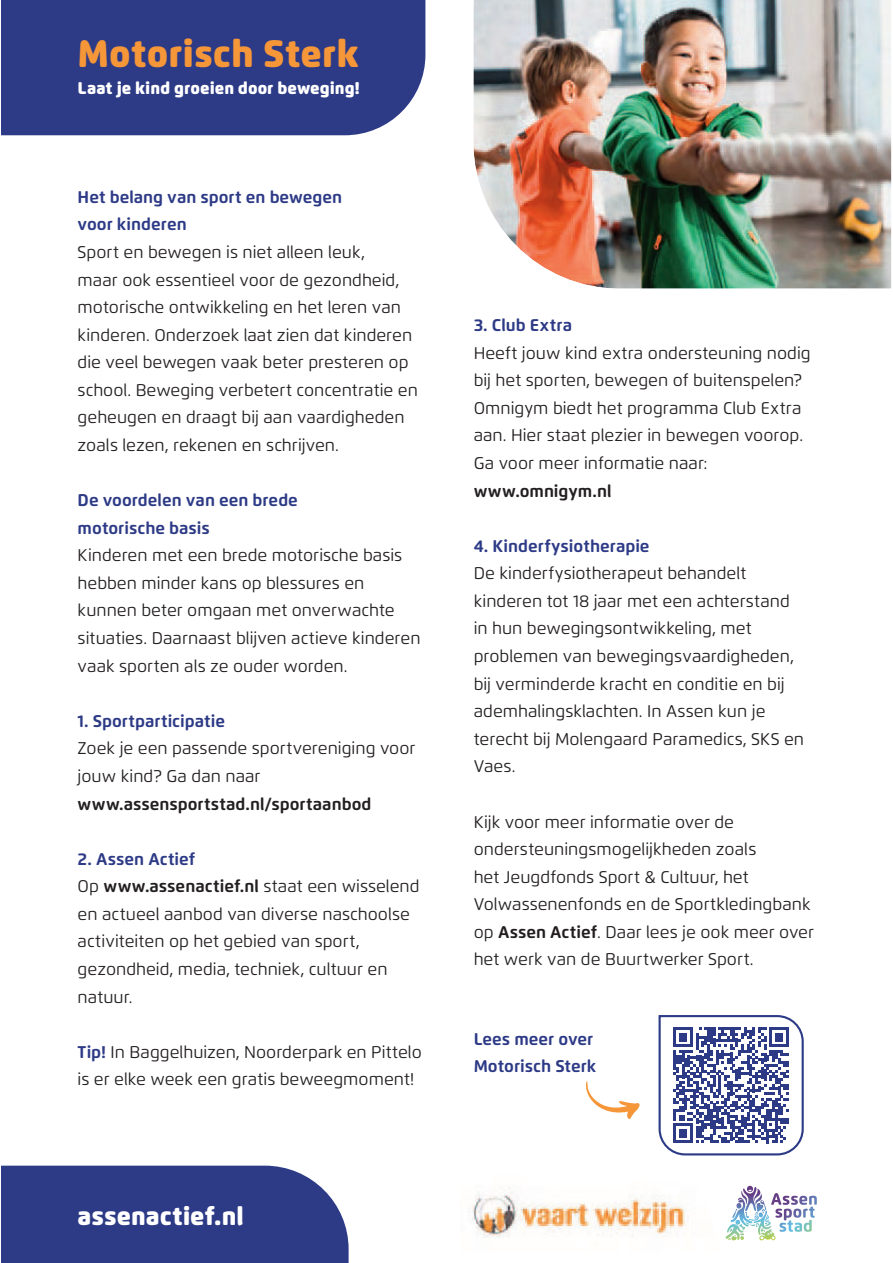
<style>
.page{position:relative;width:893px;height:1263px;background:#fff}
.page>*{position:absolute;margin:0;border:0;box-sizing:border-box;transform-origin:0 0}
.t1{font:900 38.25px "Flexo Soft";color:#f59639}
.t2{font:900 25.5px "Flexo Soft";color:#fff}
.t3{font:16.95px/27.6px "Flexo Soft";color:#231f20}
.t4{font:700 16.95px/27.6px "Flexo Soft";color:#2d3a86}
.t5{font:700 16.95px "Flexo Soft";color:#231f20}
.t6{font:900 16.95px "Flexo Soft";color:#fff}
.s1{font-weight:700;color:#2d3a86}
.s2{font-weight:700}
</style>
<div class="page">
<img style="left:473px;top:0;width:418px;height:289px">
<div style="left:1px;top:0;width:424px;height:135px;background:#2d3a86"></div>
<svg style="left:658px;top:1015px;width:146px;height:141px"></svg>
<svg style="left:585px;top:1081px;width:55px;height:38px"></svg>
<div style="left:1px;top:1166px;width:348px;height:97px;background:#2d3a86"></div>
<img style="left:472px;top:1188px;width:217px;height:50px">
<svg style="left:725px;top:1186px;width:92px;height:55px"></svg>
<h1 class="t1" style="left:78px;top:37px;width:283px">Motorisch Sterk</h1>
<p class="t6" style="left:78px;top:81px;width:284px">Laat je kind groeien door beweging!</p>
<p class="t4" style="left:78px;top:184px;width:266px">Het belang van sport en bewegen voor kinderen</p>
<p class="t3" style="left:78px;top:239px;width:342px">Sport en bewegen is niet alleen leuk,<br>maar ook essentieel voor de gezondheid, motorische ontwikkeling en het leren van kinderen. Onderzoek laat zien dat kinderen die veel bewegen vaak beter presteren op school. Beweging verbetert concentratie en geheugen en draagt bij aan vaardigheden zoals lezen, rekenen en schrijven.</p>
<p class="t4" style="left:78px;top:487px;width:222px">De voordelen van een brede motorische basis</p>
<p class="t3" style="left:78px;top:542px;width:344px">Kinderen met een brede motorische basis hebben minder kans op blessures en kunnen beter omgaan met onverwachte situaties. Daarnaast blijven actieve kinderen vaak sporten als ze ouder worden.</p>
<p class="t4" style="left:78px;top:708px;width:149px">1. Sportparticipatie</p>
<p class="t3" style="left:78px;top:735px;width:339px">Zoek je een passende sportvereniging voor jouw kind? Ga dan naar</p>
<p class="t5" style="left:78px;top:796px;width:295px">www.assensportstad.nl/sportaanbod</p>
<p class="t3" style="left:78px;top:846px;width:343px"><span class="s1">2. Assen Actief<br></span>Op <span class="s2">www.assenactief.nl</span> staat een wisselend en actueel aanbod van diverse naschoolse activiteiten op het gebied van sport, gezondheid, media, techniek, cultuur en natuur.</p>
<p class="t3" style="left:78px;top:1039px;width:346px"><span class="s1">Tip!</span> In Baggelhuizen, Noorderpark en Pittelo is er elke week een gratis beweegmoment!</p>
<h2 class="t2" style="left:78px;top:1205px;width:168px">assenactief.nl</h2>
<p class="t4" style="left:474px;top:312px;width:100px">3. Club Extra</p>
<p class="t3" style="left:474px;top:340px;width:338px">Heeft jouw kind extra ondersteuning nodig bij het sporten, bewegen of buitenspelen?<br>Omnigym biedt het programma Club Extra aan. Hier staat plezier in bewegen voorop.<br>Ga voor meer informatie naar:</p>
<p class="t5" style="left:474px;top:483px;width:139px">www.omnigym.nl</p>
<p class="t4" style="left:474px;top:533px;width:177px">4. Kinderfysiotherapie</p>
<p class="t3" style="left:474px;top:560px;width:332px">De kinderfysiotherapeut behandelt kinderen tot 18 jaar met een achterstand in hun bewegingsontwikkeling, met problemen van bewegingsvaardigheden, bij verminderde kracht en conditie en bij ademhalingsklachten. In Assen kun je terecht bij Molengaard Paramedics, SKS en Vaes.</p>
<p class="t3" style="left:474px;top:809px;width:342px">Kijk voor meer informatie over de ondersteuningsmogelijkheden zoals<br>het Jeugdfonds Sport &amp; Cultuur, het Volwassenenfonds en de Sportkledingbank op <span class="s2">Assen Actief</span>. Daar lees je ook meer over het werk van de Buurtwerker Sport.</p>
<p class="t4" style="left:474px;top:1026px;width:124px">Lees meer over<br>Motorisch Sterk</p>
</div>
